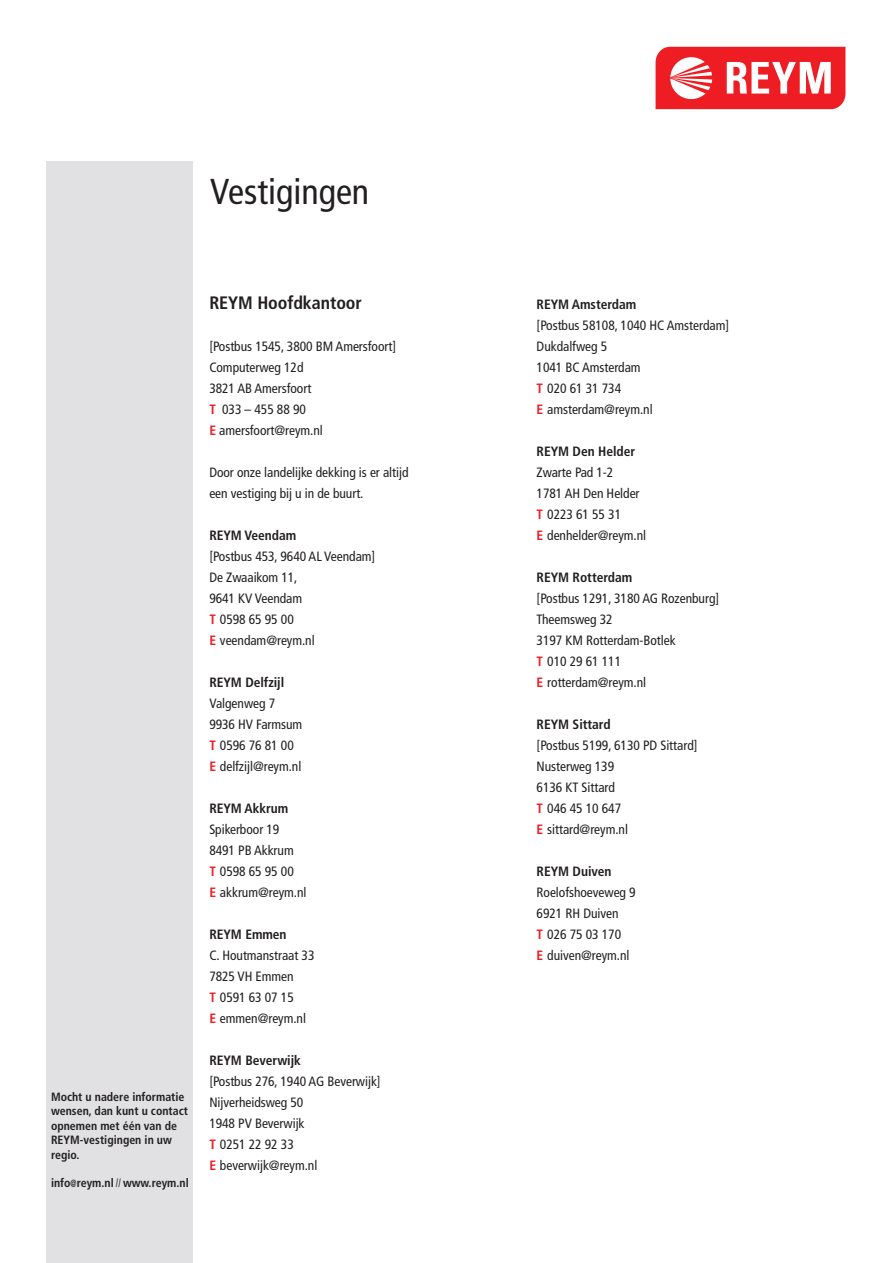
<style>
.page{position:relative;width:893px;height:1263px;background:#fff}
.page>*{position:absolute;margin:0;border:0;box-sizing:border-box;transform-origin:0 0}
.Titel{font:condensed 36px "Frutiger";color:#231f20}
.REGIO{font:700 condensed 18px "Frutiger";letter-spacing:-.005em;color:#231f20}
.Bodytekst{font:condensed 13.5px/21px "Frutiger";letter-spacing:-.005em;color:#231f20}
.Kopjes{font:700 condensed 13.5px "Frutiger";letter-spacing:-.005em;color:#231f20}
.REGIO-2{font:700 condensed 13.5px "Frutiger";letter-spacing:-.005em;color:#231f20}
.Afzender{font:700 condensed 12px/14.4px "Frutiger";color:#231f20}
.s1{font-size:10.5px}
.s2{color:#30343e}
.s3{font-weight:700;color:#ee1d23}
</style>
<div class="page">
<svg style="left:656px;top:47px;width:189px;height:62px"></svg>
<div style="left:47px;top:162px;width:146px;height:1101px;background:#e1e1e3"></div>
<p class="Titel" style="left:210px;top:170px;width:161px">Vestigingen</p>
<p class="Afzender" style="left:51px;top:1090px;width:138px">Mocht u nadere informatie wensen, dan kunt u contact opnemen met één van de<br>REYM-vestigingen in uw regio.</p>
<p class="Afzender" style="left:51px;top:1176px;width:139px">info<span class="s1">@</span>reym.nl <span class="s2">//</span> www.reym.nl</p>
<p class="REGIO" style="left:209px;top:292px;width:154px">REYM Hoofdkantoor</p>
<p class="Bodytekst" style="left:209px;top:335px;width:188px">[Postbus 1545, 3800 BM Amersfoort]</p>
<p class="Bodytekst" style="left:209px;top:356px;width:96px">Computerweg 12d</p>
<p class="Bodytekst" style="left:209px;top:377px;width:103px">3821 AB Amersfoort</p>
<p class="Bodytekst" style="left:209px;top:398px;width:98px"><span class="s3">T</span> 033 – 455 88 90</p>
<p class="Bodytekst" style="left:209px;top:419px;width:115px"><span class="s3">E</span> amersfoort@reym.nl</p>
<p class="Bodytekst" style="left:209px;top:461px;width:201px">Door onze landelijke dekking is er altijd een vestiging bij u in de buurt.</p>
<p class="REGIO-2" style="left:209px;top:527px;width:88px">REYM Veendam</p>
<p class="Bodytekst" style="left:209px;top:545px;width:167px">[Postbus 453, 9640 AL Veendam]</p>
<p class="Bodytekst" style="left:209px;top:566px;width:90px">De Zwaaikom 11,</p>
<p class="Bodytekst" style="left:209px;top:587px;width:94px">9641 KV Veendam</p>
<p class="Bodytekst" style="left:209px;top:608px;width:86px"><span class="s3">T</span> 0598 65 95 00</p>
<p class="Bodytekst" style="left:209px;top:629px;width:107px"><span class="s3">E</span> veendam@reym.nl</p>
<p class="Kopjes" style="left:209px;top:674px;width:76px">REYM Delfzijl</p>
<p class="Bodytekst" style="left:209px;top:692px;width:67px">Valgenweg 7</p>
<p class="Bodytekst" style="left:209px;top:713px;width:95px">9936 HV Farmsum</p>
<p class="Bodytekst" style="left:209px;top:734px;width:86px"><span class="s3">T</span> 0596 76 81 00</p>
<p class="Bodytekst" style="left:209px;top:755px;width:94px"><span class="s3">E</span> delfzijl@reym.nl</p>
<p class="Kopjes" style="left:209px;top:800px;width:81px">REYM Akkrum</p>
<p class="Bodytekst" style="left:209px;top:818px;width:72px">Spikerboor 19</p>
<p class="Bodytekst" style="left:209px;top:839px;width:86px">8491 PB Akkrum</p>
<p class="Bodytekst" style="left:209px;top:860px;width:86px"><span class="s3">T</span> 0598 65 95 00</p>
<p class="Bodytekst" style="left:209px;top:881px;width:99px"><span class="s3">E</span> akkrum@reym.nl</p>
<p class="Kopjes" style="left:209px;top:926px;width:79px">REYM Emmen</p>
<p class="Bodytekst" style="left:209px;top:944px;width:107px">C. Houtmanstraat 33</p>
<p class="Bodytekst" style="left:209px;top:965px;width:86px">7825 VH Emmen</p>
<p class="Bodytekst" style="left:209px;top:986px;width:86px"><span class="s3">T</span> 0591 63 07 15</p>
<p class="Bodytekst" style="left:209px;top:1007px;width:98px"><span class="s3">E</span> emmen@reym.nl</p>
<p class="REGIO-2" style="left:209px;top:1052px;width:93px">REYM Beverwijk</p>
<p class="Bodytekst" style="left:209px;top:1070px;width:173px">[Postbus 276, 1940 AG Beverwijk]</p>
<p class="Bodytekst" style="left:209px;top:1091px;width:96px">Nijverheidsweg 50</p>
<p class="Bodytekst" style="left:209px;top:1112px;width:97px">1948 PV Beverwijk</p>
<p class="Bodytekst" style="left:209px;top:1133px;width:86px"><span class="s3">T</span> 0251 22 92 33</p>
<p class="Bodytekst" style="left:209px;top:1154px;width:109px"><span class="s3">E</span> beverwijk@reym.nl</p>
<p class="Kopjes" style="left:537px;top:296px;width:101px">REYM Amsterdam</p>
<p class="Bodytekst" style="left:537px;top:314px;width:194px">[Postbus 58108, 1040 HC Amsterdam]</p>
<p class="Bodytekst" style="left:537px;top:335px;width:72px">Dukdalfweg 5</p>
<p class="Bodytekst" style="left:537px;top:356px;width:106px">1041 BC Amsterdam</p>
<p class="Bodytekst" style="left:537px;top:377px;width:86px"><span class="s3">T</span> 020 61 31 734</p>
<p class="Bodytekst" style="left:537px;top:398px;width:118px"><span class="s3">E</span> amsterdam@reym.nl</p>
<p class="Kopjes" style="left:537px;top:443px;width:100px">REYM Den Helder</p>
<p class="Bodytekst" style="left:537px;top:461px;width:78px">Zwarte Pad 1-2</p>
<p class="Bodytekst" style="left:537px;top:482px;width:104px">1781 AH Den Helder</p>
<p class="Bodytekst" style="left:537px;top:503px;width:86px"><span class="s3">T</span> 0223 61 55 31</p>
<p class="Bodytekst" style="left:537px;top:524px;width:111px"><span class="s3">E</span> denhelder@reym.nl</p>
<p class="REGIO-2" style="left:537px;top:569px;width:97px">REYM Rotterdam</p>
<p class="Bodytekst" style="left:537px;top:587px;width:184px">[Postbus 1291, 3180 AG Rozenburg]</p>
<p class="Bodytekst" style="left:537px;top:608px;width:78px">Theemsweg 32</p>
<p class="Bodytekst" style="left:537px;top:629px;width:141px">3197 KM Rotterdam-Botlek</p>
<p class="Bodytekst" style="left:537px;top:650px;width:86px"><span class="s3">T</span> 010 29 61 111</p>
<p class="Bodytekst" style="left:537px;top:671px;width:111px"><span class="s3">E</span> rotterdam@reym.nl</p>
<p class="Kopjes" style="left:537px;top:716px;width:76px">REYM Sittard</p>
<p class="Bodytekst" style="left:537px;top:734px;width:162px">[Postbus 5199, 6130 PD Sittard]</p>
<p class="Bodytekst" style="left:537px;top:755px;width:79px">Nusterweg 139</p>
<p class="Bodytekst" style="left:537px;top:776px;width:80px">6136 KT Sittard</p>
<p class="Bodytekst" style="left:537px;top:797px;width:86px"><span class="s3">T</span> 046 45 10 647</p>
<p class="Bodytekst" style="left:537px;top:818px;width:93px"><span class="s3">E</span> sittard@reym.nl</p>
<p class="Kopjes" style="left:537px;top:863px;width:77px">REYM Duiven</p>
<p class="Bodytekst" style="left:537px;top:881px;width:101px">Roelofshoeveweg 9</p>
<p class="Bodytekst" style="left:537px;top:902px;width:83px">6921 RH Duiven</p>
<p class="Bodytekst" style="left:537px;top:923px;width:86px"><span class="s3">T</span> 026 75 03 170</p>
<p class="Bodytekst" style="left:537px;top:944px;width:94px"><span class="s3">E</span> duiven@reym.nl</p>
</div>
